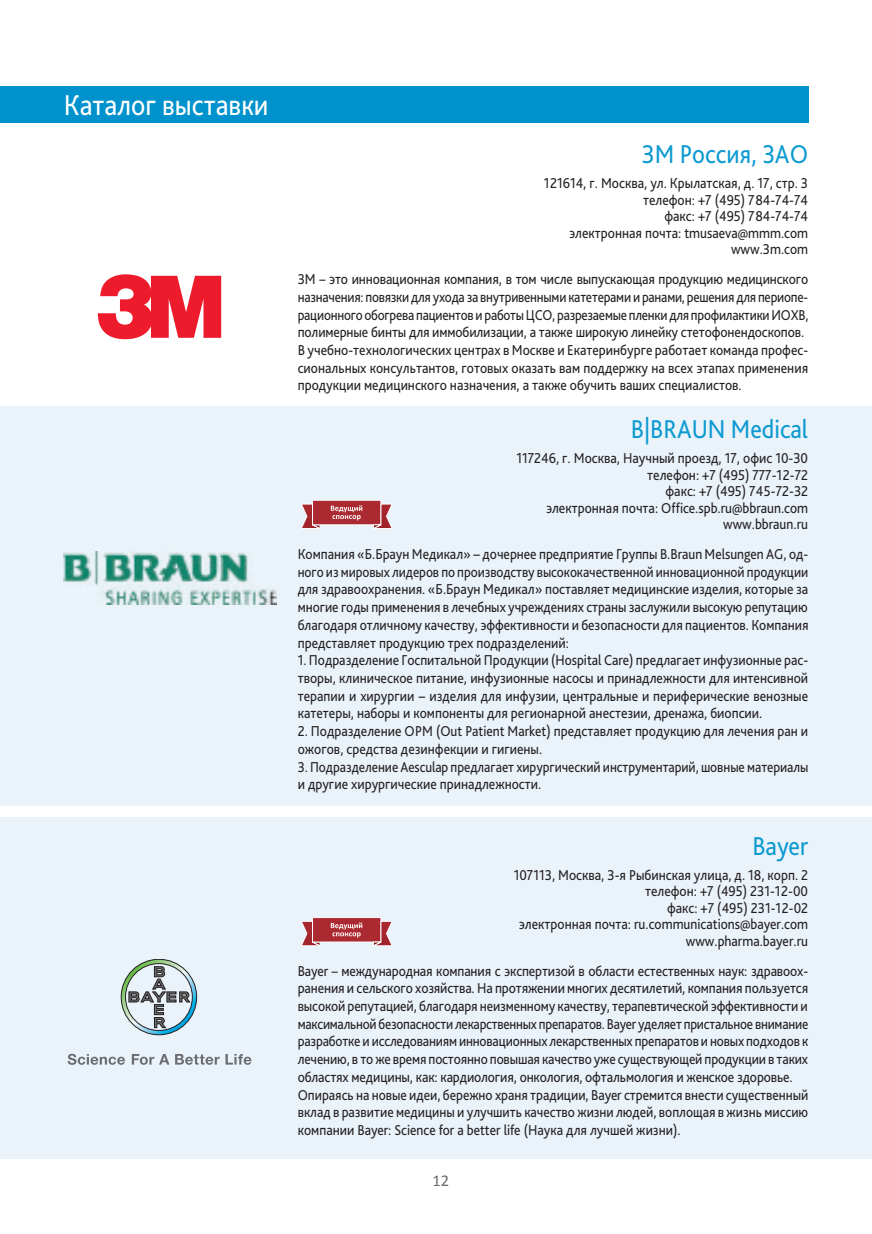
<style>
.page{position:relative;width:872px;height:1234px;background:#fff}
.page>*{position:absolute;margin:0;border:0;box-sizing:border-box;transform-origin:0 0}
.t1{font:30px "Bliss Pro";color:#fff;scale:.9 1}
.t2{font:27px "Bliss Pro";color:#0d9ad1;scale:.9 1}
.t3{font:16.5px "Calibri";color:#6c6d70}
.t4{font:15px/17.7px "Bliss Pro";color:#231f20;text-align:right;scale:.9 1}
.t5{font:15px/17.7px "Bliss Pro";color:#231f20;scale:.88 1}
</style>
<div class="page">
<div style="left:0;top:406px;width:872px;height:400px;background:#eaf3fa"></div>
<div style="left:0;top:817px;width:872px;height:341px;background:#eaf3fa"></div>
<svg style="left:301px;top:504px;width:20px;height:25px"></svg>
<div style="left:312px;top:500px;width:69px;height:24px;background:#ab2930"></div>
<div style="left:312px;top:500px;width:69px;height:24px;border:1px solid #fff"></div>
<svg style="left:372px;top:503px;width:20px;height:26px"></svg>
<svg style="left:331px;top:505px;width:31px;height:15px"></svg>
<svg style="left:301px;top:921px;width:20px;height:24px"></svg>
<div style="left:312px;top:917px;width:69px;height:24px;background:#ab2930"></div>
<div style="left:312px;top:917px;width:69px;height:24px;border:1px solid #fff"></div>
<svg style="left:372px;top:920px;width:20px;height:25px"></svg>
<svg style="left:331px;top:922px;width:31px;height:15px"></svg>
<div style="left:0;top:86px;width:808px;height:37px;background:#0092cc"></div>
<img style="left:64px;top:551px;width:212px;height:53px">
<svg style="left:121px;top:959px;width:76px;height:75px"></svg>
<svg style="left:68px;top:1053px;width:57px;height:11px"></svg>
<svg style="left:132px;top:1054px;width:37px;height:10px"></svg>
<svg style="left:175px;top:1054px;width:76px;height:10px"></svg>
<svg style="left:98px;top:274px;width:123px;height:65px"></svg>
<h1 class="t1" style="left:64px;top:86px;width:229px">Каталог выставки</h1>
<h2 class="t2" style="left:642px;top:138px;width:186px">3М Россия, ЗАО</h2>
<p class="t4" style="left:543px;top:175px;width:295px;line-height:16.5px">121614, г. Москва, ул. Крылатская, д. 17, стр. 3 телефон: +7 (495) 784-74-74<br>факс: +7 (495) 784-74-74<br>электронная почта: tmusaeva@mmm.com www.3m.com</p>
<p class="t4" style="left:298px;top:270px;width:569px;text-align:left">3M – это инновационная компания, в том числе выпускающая продукцию медицинского назначения: повязки для ухода за внутривенными катетерами и ранами, решения для периопе&shy;рационного обогрева пациентов и работы ЦСО, разрезаемые пленки для профилактики ИОХВ, полимерные бинты для иммобилизации, а также широкую линейку стетофонендоскопов.<br>В учебно-технологических центрах в Москве и Екатеринбурге работает команда профес&shy;сиональных консультантов, готовых оказать вам поддержку на всех этапах применения продукции медицинского назначения, а также обучить ваших специалистов.</p>
<h2 class="t2" style="left:630px;top:412px;width:199px">В|BRAUN Medical</h2>
<p class="t4" style="left:516px;top:449px;width:326px;line-height:16.5px">117246, г. Москва, Научный проезд, 17, офис 10-30 телефон: +7 (495) 777-12-72<br>факс: +7 (495) 745-72-32<br>электронная почта: Office.spb.ru@bbraun.com www.bbraun.ru</p>
<p class="t4" style="left:298px;top:544px;width:569px;text-align:justify">Компания «Б.Браун Медикал» − дочернее предприятие Группы B.Braun Melsungen AG, од&shy;ного из мировых лидеров по производству высококачественной инновационной продукции для здравоохранения. «Б.Браун Медикал» поставляет медицинские изделия, которые за многие годы применения в лечебных учреждениях страны заслужили высокую репутацию благодаря отличному качеству, эффективности и безопасности для пациентов. Компания представляет продукцию трех подразделений:</p>
<p class="t4" style="left:298px;top:651px;width:568px;text-align:justify">1. Подразделение Госпитальной Продукции (Hospital Care) предлагает инфузионные рас&shy;творы, клиническое питание, инфузионные насосы и принадлежности для интенсивной терапии и хирургии − изделия для инфузии, центральные и периферические венозные катетеры, наборы и компоненты для регионарной анестезии, дренажа, биопсии.</p>
<p class="t4" style="left:298px;top:721px;width:568px;text-align:left">2. Подразделение OPM (Out Patient Market) представляет продукцию для лечения ран и ожогов, средства дезинфекции и гигиены.</p>
<p class="t5" style="left:298px;top:757px;width:582px">3. Подразделение Aesculap предлагает хирургический инструментарий, шовные материалы и другие хирургические принадлежности.</p>
<h2 class="t2" style="left:752px;top:828px;width:64px">Bayer</h2>
<p class="t4" style="left:514px;top:866px;width:329px;line-height:16.5px">107113, Москва, 3-я Рыбинская улица, д. 18, корп. 2 телефон: +7 (495) 231-12-00<br>факс: +7 (495) 231-12-02<br>электронная почта: ru.communications@bayer.com www.pharma.bayer.ru</p>
<p class="t4" style="left:298px;top:961px;width:569px;text-align:left">Bayer – международная компания с экспертизой в области естественных наук: здравоох&shy;ранения и сельского хозяйства. На протяжении многих десятилетий, компания пользуется высокой репутацией, благодаря неизменному качеству, терапевтической эффективности и максимальной безопасности лекарственных препаратов. Bayer уделяет пристальное внимание разработке и исследованиям инновационных лекарственных препаратов и новых подходов к лечению, в то же время постоянно повышая качество уже существующей продукции в таких областях медицины, как: кардиология, онкология, офтальмология и женское здоровье.<br>Опираясь на новые идеи, бережно храня традиции, Bayer стремится внести существенный вклад в развитие медицины и улучшить качество жизни людей, воплощая в жизнь миссию компании Bayer: Science for a better life (Наука для лучшей жизни).</p>
<p class="t3" style="left:432px;top:1169px;width:18px">12</p>
</div>
